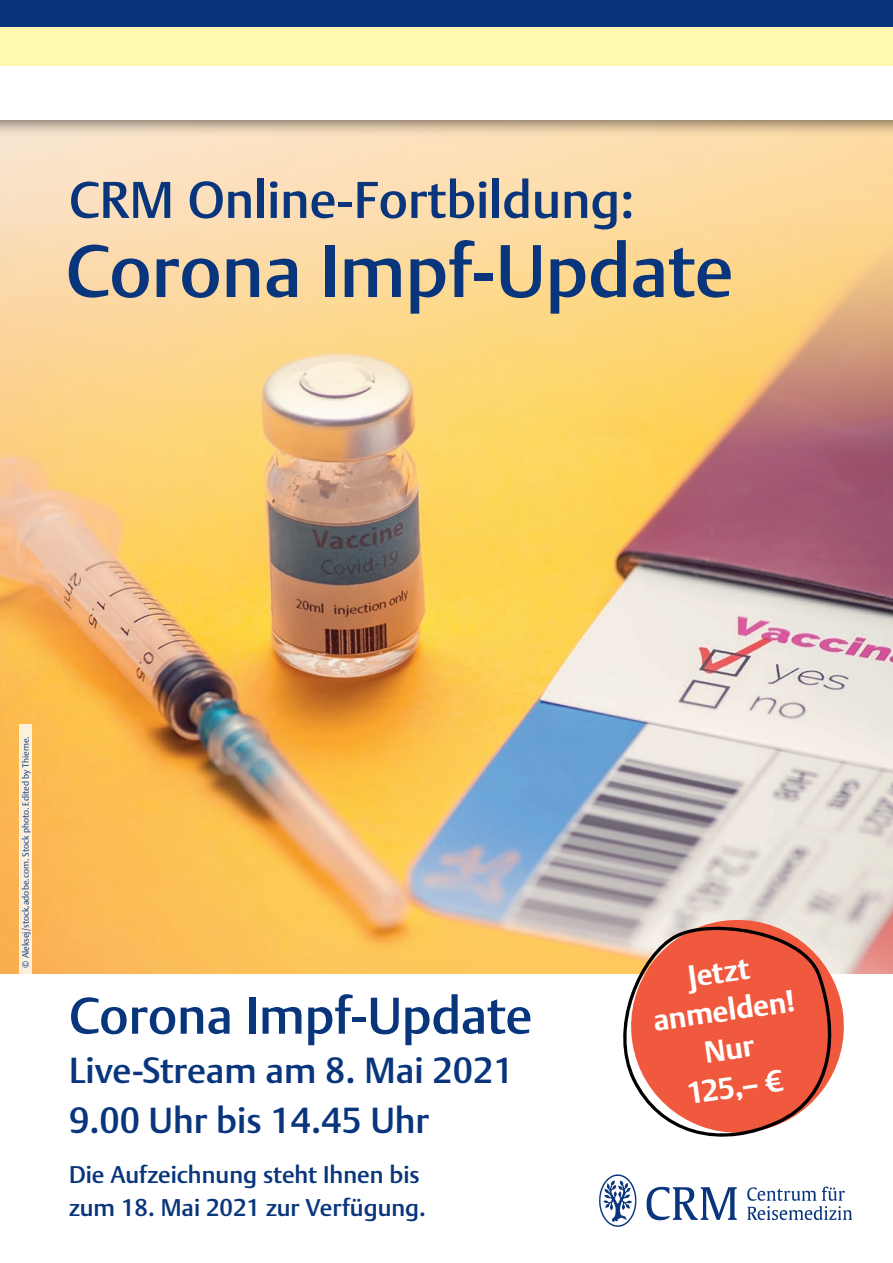
<style>
.page{position:relative;width:893px;height:1263px;background:#fff}
.page>*{position:absolute;margin:0;border:0;box-sizing:border-box;transform-origin:0 0}
.t1{font:500 73.5px "Thieme Argo 2011";color:#08357c}
.t2{font:500 51px "Thieme Argo 2011";color:#08357c}
.t3{font:500 36px/49.7px "Thieme Argo 2011";color:#08357c}
.t4{font:700 29.55px/38.5px "Thieme Argo 2011";color:#fff;text-align:center}
.t5{font:500 24px/33px "Thieme Argo 2011";color:#08357c}
.t6{font:300 9px "Thieme Argo 2011";color:#08357c}
</style>
<div class="page">
<img style="left:0;top:754px;width:893px;height:220px">
<img style="left:0;top:137px;width:893px;height:617px">
<img style="left:599px;top:1174px;width:254px;height:53px">
<div style="left:0;top:0;width:893px;height:137px;background:#231f20;opacity:.6"></div>
<div style="left:0;top:0;width:893px;height:119px;background:#fff"></div>
<div style="left:0;top:26px;width:893px;height:39px;background:#fff8ae"></div>
<div style="left:0;top:0;width:893px;height:26px;background:#08357c"></div>
<svg style="left:624px;top:913px;width:227px;height:145px;fill:#ebe5dc"></svg>
<svg style="left:610px;top:922px;width:229px;height:215px;fill:#f0593e"></svg>
<div style="left:19px;top:724px;width:13px;height:250px;background:#fef0dc"></div>
<h2 class="t2" style="left:69px;top:166px;width:567px">CRM Online-Fortbildung:</h2>
<h1 class="t1" style="left:66px;top:222px;width:669px">Corona Impf-Update</h1>
<p class="t6" style="left:20px;top:968px;width:233px;rotate:-90deg">© Aleksej/stock.adobe.com. Stock photo. Edited by Thieme.</p>
<h2 class="t2" style="left:69px;top:982px;width:465px">Corona Impf-Update</h2>
<h3 class="t3" style="left:69px;top:1045px;width:446px">Live-Stream am 8. Mai 2021<br>9.00 Uhr bis 14.45 Uhr</h3>
<p class="t5" style="left:69px;top:1157px;width:358px">Die Aufzeichnung steht Ihnen bis zum 18. Mai 2021 zur Verfügung.</p>
<p class="t4" style="left:645px;top:963px;width:144px;rotate:-8deg">Jetzt anmelden!<br>Nur<br>125,– €</p>
</div>
